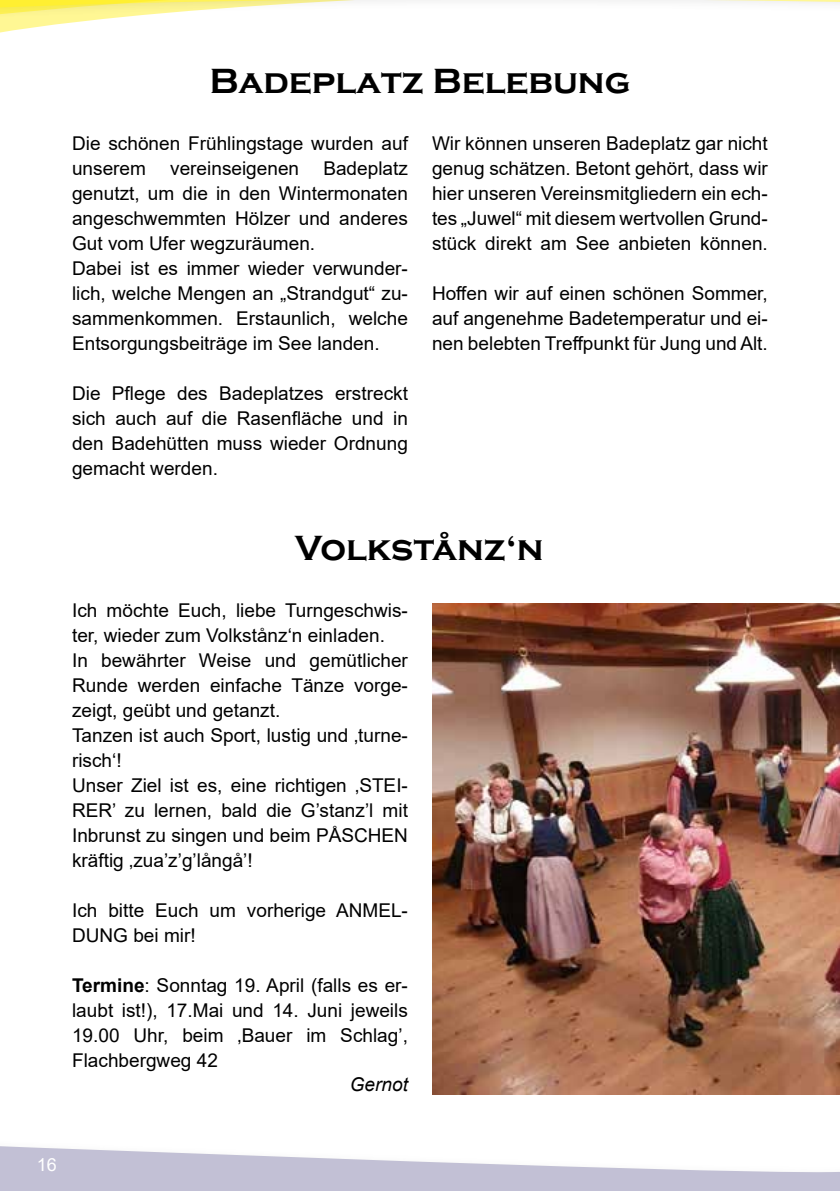
<style>
.page{position:relative;width:840px;height:1191px;background:#fff}
.page>*{position:absolute;margin:0;border:0;box-sizing:border-box;transform-origin:0 0}
.t1{font:700 36px "Copperplate Gothic";color:#000}
.t2{font:19px/25px "Arial";color:#000}
.t3{font:italic 19px "Arial";color:#000}
.t4{font:18px "Arial";color:#fff}
.s1{font-weight:700}
</style>
<div class="page">
<div style="left:0;top:1092px;width:839px;height:99px;background:#000;opacity:.2"></div>
<svg style="left:0;top:1100px;width:839px;height:91px"></svg>
<svg style="left:0;top:0;width:839px;height:33px"></svg>
<img style="left:432px;top:603px;width:407px;height:491px">
<h1 class="t1" style="left:209px;top:61px;width:422px">Badeplatz Belebung</h1>
<p class="t2" style="left:72px;top:131px;width:337px">Die schönen Frühlingstage wurden auf unserem</p>
<p class="t2" style="left:72px;top:156px;width:337px;text-indent:251px">Badeplatz genutzt, um die in den Wintermonaten angeschwemmten Hölzer und anderes<br>Gut vom Ufer wegzuräumen.<br>Dabei ist es immer wieder verwunder&shy;lich, welche Mengen an „Strandgut“ zu&shy;sammenkommen. Erstaunlich, welche<br>Entsorgungsbeiträge im See landen.</p>
<p class="t2" style="left:72px;top:381px;width:337px;text-align:justify">Die Pflege des Badeplatzes erstreckt sich auch auf die Rasenfläche und in den Badehütten muss wieder Ordnung gemacht werden.</p>
<p class="t2" style="left:170px;top:156px;width:130px">vereinseigenen</p>
<p class="t2" style="left:432px;top:131px;width:337px;text-align:justify">Wir können unseren Badeplatz gar nicht genug schätzen. Betont gehört, dass wir hier unseren Vereinsmitgliedern ein ech&shy;tes „Juwel“ mit diesem wertvollen Grund&shy;stück direkt am See anbieten können.</p>
<p class="t2" style="left:432px;top:281px;width:337px;text-align:justify">Hoffen wir auf einen schönen Sommer, auf angenehme Badetemperatur und ei&shy;nen belebten Treffpunkt für Jung und Alt.</p>
<h1 class="t1" style="left:294px;top:528px;width:250px">Volkstånz‘n</h1>
<p class="t2" style="left:72px;top:597px;width:337px">Ich möchte Euch, liebe Turngeschwis&shy;ter, wieder zum Volkstånz‘n einladen.<br>In bewährter Weise und gemütlicher Runde werden einfache Tänze vorge&shy;zeigt, geübt und getanzt.<br>Tanzen ist auch Sport, lustig und ‚turne&shy;risch‘!<br>Unser Ziel ist es, eine richtigen ‚STEI-RER’ zu lernen, bald die G’stanz’l mit Inbrunst zu singen und beim PÅSCHEN kräftig ‚zua’z’g’långå’!</p>
<p class="t2" style="left:72px;top:898px;width:337px">Ich bitte Euch um vorherige ANMEL-<br>DUNG bei mir!</p>
<p class="t2" style="left:72px;top:973px;width:337px;text-align:justify"><span class="s1">Termine</span>: Sonntag 19. April (falls es er&shy;laubt ist!), 17.Mai und 14. Juni jeweils 19.00 Uhr, beim ‚Bauer im Schlag’, Flachbergweg 42</p>
<p class="t3" style="left:349px;top:1072px;width:60px">Gernot</p>
<p class="t4" style="left:37px;top:1152px;width:22px">16</p>
</div>
